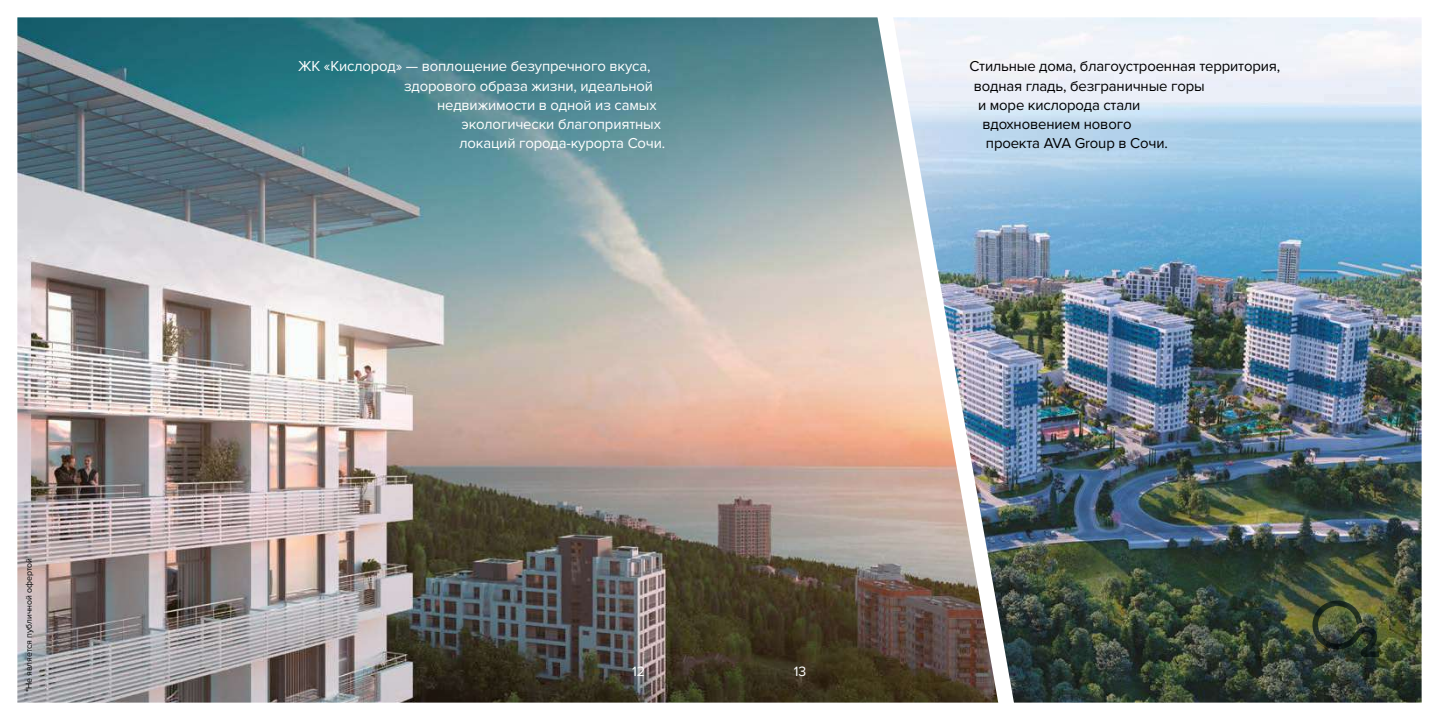
<style>
.page{position:relative;width:1439px;height:720px;background:#fff}
.page>*{position:absolute;margin:0;border:0;box-sizing:border-box;transform-origin:0 0}
.t1{font:14.88px "Proxima Nova";letter-spacing:-.01em;color:#fff}
.t2{font:14.88px "Proxima Nova";letter-spacing:-.01em;color:#000001}
.t3{font:14px "Proxima Nova";color:#fff}
.t4{font:8.75px "Proxima Nova";letter-spacing:-.01em;color:#000001}
</style>
<div class="page">
<img style="left:1017px;top:17px;width:404px;height:685px">
<img style="left:17px;top:17px;width:857px;height:685px">
<img style="left:874px;top:17px;width:143px;height:686px">
<svg style="left:1312px;top:600px;width:67px;height:56px"></svg>
<p class="t4" style="left:24px;top:691px;width:135px;rotate:-90deg">*Не является публичной офертой</p>
<p class="t1" style="left:298px;top:58px;width:354px">ЖК «Кислород» — воплощение безупречного вкуса,</p>
<p class="t1" style="left:404px;top:77px;width:250px">здорового образа жизни, идеальной</p>
<p class="t1" style="left:437px;top:96px;width:221px">недвижимости в одной из самых</p>
<p class="t1" style="left:461px;top:116px;width:201px">экологически благоприятных</p>
<p class="t1" style="left:459px;top:135px;width:207px">локаций города-курорта Сочи.</p>
<p class="t2" style="left:969px;top:58px;width:312px">Стильные дома, благоустроенная территория,</p>
<p class="t2" style="left:973px;top:77px;width:232px">водная гладь, безграничные горы</p>
<p class="t2" style="left:978px;top:96px;width:164px">и море кислорода стали</p>
<p class="t2" style="left:982px;top:116px;width:151px">вдохновением нового</p>
<p class="t2" style="left:986px;top:135px;width:183px">проекта AVA Group в Сочи.</p>
<p class="t3" style="left:632px;top:663px;width:14px">12</p>
<p class="t3" style="left:794px;top:663px;width:14px">13</p>
</div>
